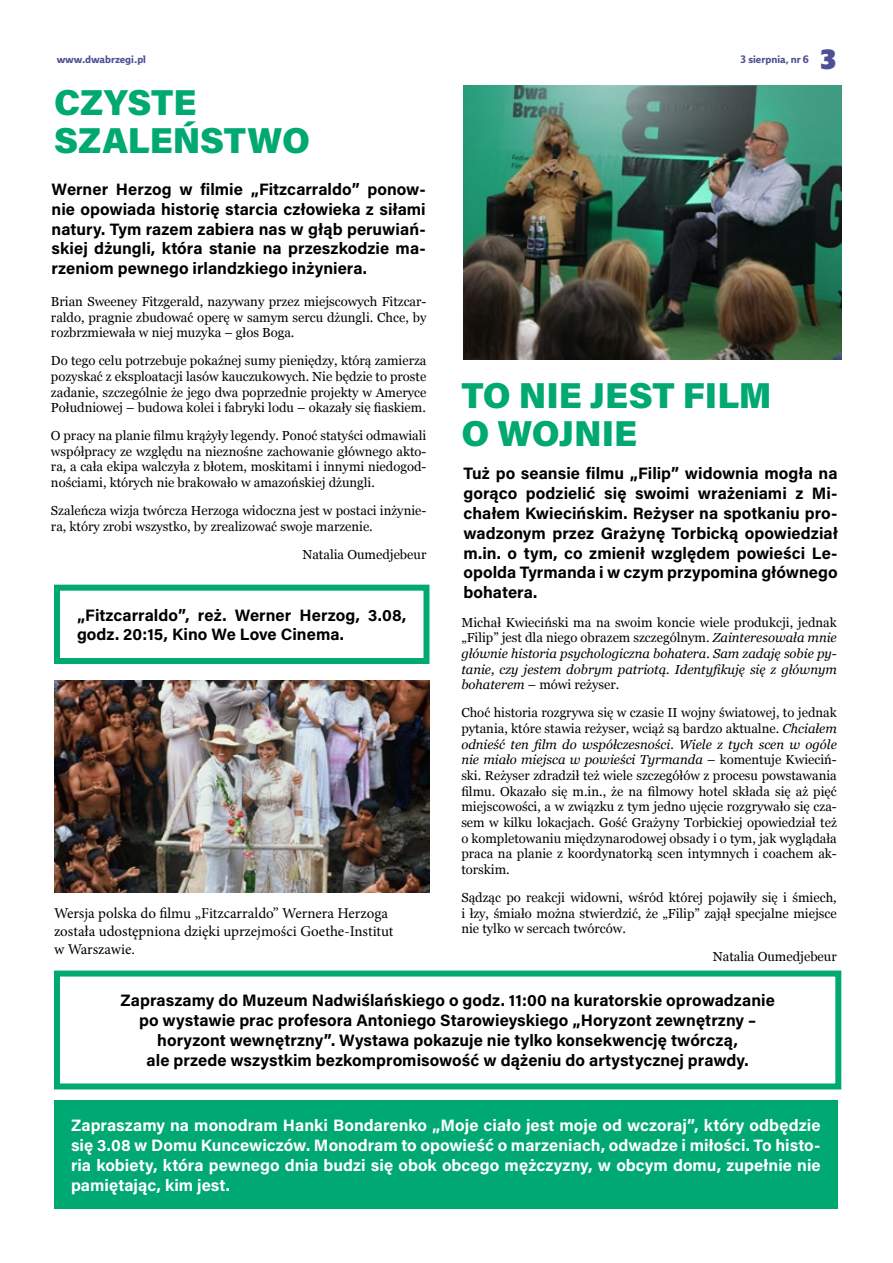
<style>
.page{position:relative;width:893px;height:1263px;background:#fff}
.page>*{position:absolute;margin:0;border:0;box-sizing:border-box;transform-origin:0 0}
.t1{font:900 36px/37.5px "Acumin Pro";color:#00a872}
.t2{font:27px "Ebony Bl";color:#4e5096}
.t3{font:700 16.5px/19.8px "Acumin Pro";letter-spacing:.005em;color:#000;text-align:justify}
.t4{font:700 16.5px/19.8px "Acumin Pro";letter-spacing:.005em;color:#fff;text-align:justify}
.t5{font:15px/18px "Minion Pro";color:#000}
.t6{font:13.05px/15.6px "Georgia";color:#000;text-align:justify}
.t7{font:italic 13.05px/15.6px "Georgia";color:#000;text-align:justify}
.t8{font:700 10.5px "Ebony";color:#4e5096}
.s1{font-style:normal}
.s2{font-style:italic}
</style>
<div class="page">
<div style="left:54px;top:970px;width:787px;height:119px;border:6px solid #00a872"></div>
<div style="left:54px;top:1101px;width:784px;height:108px;background:#00a872"></div>
<img style="left:463px;top:85px;width:379px;height:274px">
<div style="left:54px;top:585px;width:375px;height:79px;border:6px solid #00a872"></div>
<img style="left:54px;top:680px;width:375px;height:213px">
<p class="t8" style="left:57px;top:52px;width:91px">www.dwabrzegi.pl</p>
<p class="t8" style="left:741px;top:52px;width:70px">3 sierpnia, nr 6</p>
<h2 class="t2" style="left:820px;top:41px;width:17px">3</h2>
<h1 class="t1" style="left:54px;top:82px;width:257px">CZYSTE<br>SZALEŃSTWO</h1>
<p class="t3" style="left:52px;top:179px;width:376px">Werner Herzog w filmie „Fitzcarraldo” ponow&shy;nie opowiada historię starcia człowieka z siłami natury. Tym razem zabiera nas w głąb peruwiań&shy;skiej dżungli, która stanie na przeszkodzie ma&shy;rzeniom pewnego irlandzkiego inżyniera.</p>
<p class="t6" style="left:51px;top:293px;width:377px">Brian Sweeney Fitzgerald, nazywany przez miejscowych Fitzcar&shy;raldo, pragnie zbudować operę w samym sercu dżungli. Chce, by rozbrzmiewała w niej muzyka – głos Boga.</p>
<p class="t6" style="left:51px;top:352px;width:377px">Do tego celu potrzebuje pokaźnej sumy pieniędzy, którą zamierza pozyskać z eksploatacji lasów kauczukowych. Nie będzie to proste zadanie, szczególnie że jego dwa poprzednie projekty w Ameryce Południowej – budowa kolei i fabryki lodu – okazały się fiaskiem.</p>
<p class="t6" style="left:51px;top:427px;width:377px">O pracy na planie filmu krążyły legendy. Ponoć statyści odmawiali współpracy ze względu na nieznośne zachowanie głównego akto&shy;ra, a cała ekipa walczyła z błotem, moskitami i innymi niedogod&shy;nościami, których nie brakowało w amazońskiej dżungli.</p>
<p class="t6" style="left:51px;top:502px;width:377px">Szaleńcza wizja twórcza Herzoga widoczna jest w postaci inżynie&shy;ra, który zrobi wszystko, by zrealizować swoje marzenie.</p>
<p class="t6" style="left:302px;top:546px;width:126px">Natalia Oumedjebeur</p>
<p class="t3" style="left:77px;top:604px;width:331px">„Fitzcarraldo”, reż. Werner Herzog, 3.08, godz. 20:15, Kino We Love Cinema.</p>
<p class="t5" style="left:54px;top:904px;width:341px">Wersja polska do filmu „Fitzcarraldo” Wernera Herzoga została udostępniona dzięki uprzejmości Goethe-Institut w Warszawie.</p>
<h1 class="t1" style="left:461px;top:375px;width:312px">TO NIE JEST FILM<br>O WOJNIE</h1>
<p class="t3" style="left:463px;top:463px;width:376px">Tuż po seansie filmu „Filip” widownia mogła na gorąco podzielić się swoimi wrażeniami z Mi&shy;chałem Kwiecińskim. Reżyser na spotkaniu pro&shy;wadzonym przez Grażynę Torbicką opowiedział m.in. o tym, co zmienił względem powieści Le&shy;opolda Tyrmanda i w czym przypomina głównego bohatera.</p>
<p class="t7" style="left:461px;top:614px;width:377px"><span class="s1">Michał Kwieciński ma na swoim koncie wiele produkcji, jednak „Filip” jest dla niego obrazem szczególnym.</span> Zainteresowała mnie głównie historia psychologiczna bohatera. Sam zadaję sobie py&shy;tanie, czy jestem dobrym patriotą. Identyfikuję się z głównym bohaterem <span class="s1">– mówi reżyser.</span></p>
<p class="t6" style="left:461px;top:704px;width:377px">Choć historia rozgrywa się w czasie II wojny światowej, to jednak pytania, które stawia reżyser, wciąż są bardzo aktualne. <span class="s2">Chciałem odnieść ten film do współczesności. Wiele z tych scen w ogóle nie miało miejsca w powieści Tyrmanda</span> – komentuje Kwieciń&shy;ski. Reżyser zdradził też wiele szczegółów z procesu powstawania filmu. Okazało się m.in., że na filmowy hotel składa się aż pięć miejscowości, a w związku z tym jedno ujęcie rozgrywało się cza&shy;sem w kilku lokacjach. Gość Grażyny Torbickiej opowiedział też o kompletowaniu międzynarodowej obsady i o tym, jak wyglądała praca na planie z koordynatorką scen intymnych i coachem ak&shy;torskim.</p>
<p class="t6" style="left:461px;top:889px;width:377px">Sądząc po reakcji widowni, wśród której pojawiły się i śmiech, i łzy, śmiało można stwierdzić, że „Filip” zajął specjalne miejsce nie tylko w sercach twórców.</p>
<p class="t6" style="left:713px;top:948px;width:126px">Natalia Oumedjebeur</p>
<p class="t3" style="left:120px;top:990px;width:656px;text-align:center">Zapraszamy do Muzeum Nadwiślańskiego o godz. 11:00 na kuratorskie oprowadzanie po wystawie prac profesora Antoniego Starowieyskiego „Horyzont zewnętrzny – horyzont wewnętrzny”. Wystawa pokazuje nie tylko konsekwencję twórczą,<br>ale przede wszystkim bezkompromisowość w dążeniu do artystycznej prawdy.</p>
<p class="t4" style="left:71px;top:1115px;width:751px">Zapraszamy na monodram Hanki Bondarenko „Moje ciało jest moje od wczoraj”, który odbędzie się 3.08 w Domu Kuncewiczów. Monodram to opowieść o marzeniach, odwadze i miłości. To histo&shy;ria kobiety, która pewnego dnia budzi się obok obcego mężczyzny, w obcym domu, zupełnie nie pamiętając, kim jest.</p>
</div>
